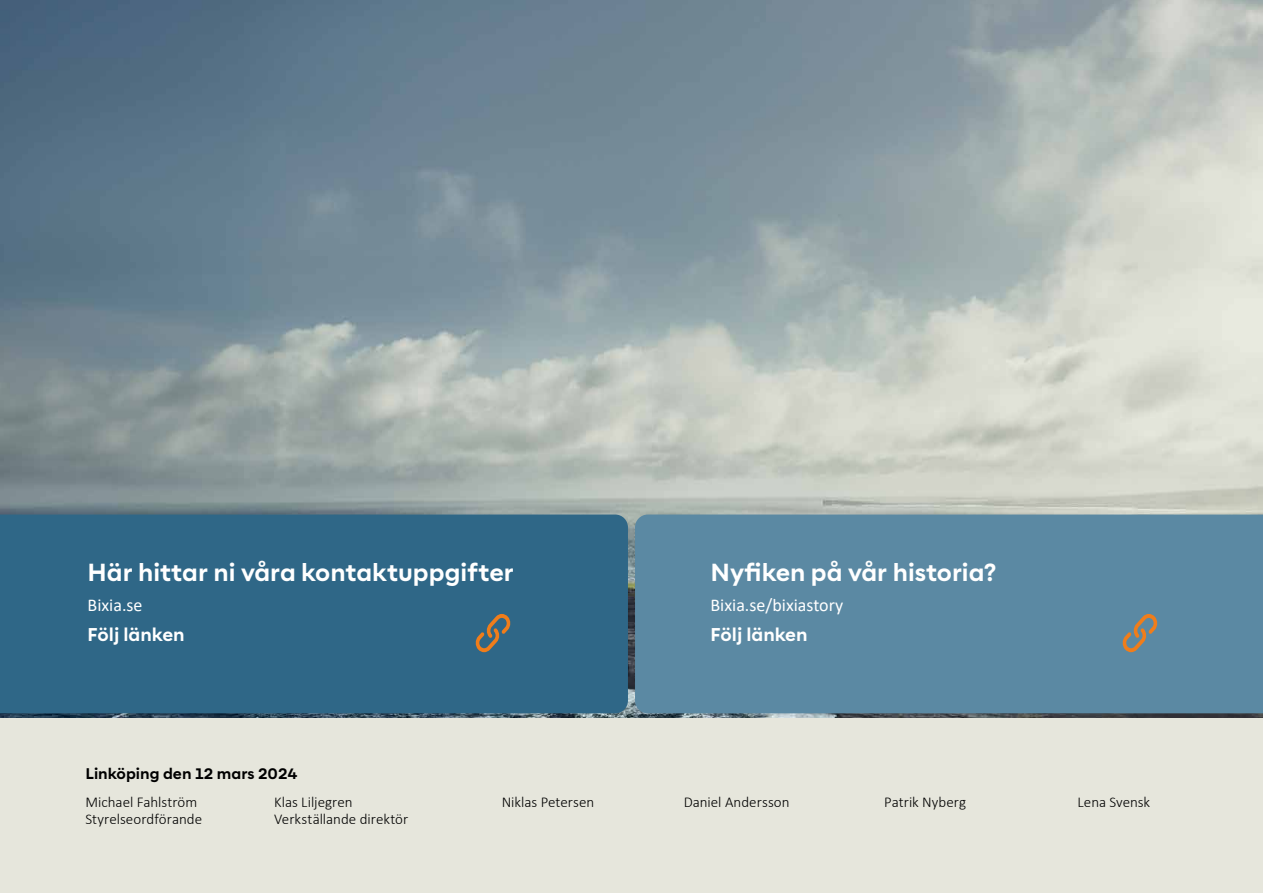
<style>
.page{position:relative;width:1263px;height:893px;background:#fff}
.page>*{position:absolute;margin:0;border:0;box-sizing:border-box;transform-origin:0 0}
.t1{font:700 24px "Corsa Grotesk";color:#fff}
.t2{font:18px "Calibri";color:#fff}
.t3{font:700 18px "Corsa Grotesk";color:#fff}
.t4{font:300 15px/16.5px "Calibri";color:#000}
.t5{font:700 15px "Corsa Grotesk";color:#000}
</style>
<div class="page">
<img style="left:0;top:0;width:1263px;height:719px">
<div style="left:0;top:719px;width:1263px;height:174px;background:#e6e6dc"></div>
<div style="left:0;top:514px;width:628px;height:199px;background:#2f6787"></div>
<div style="left:635px;top:514px;width:628px;height:199px;background:#5b89a3"></div>
<svg style="left:475px;top:614px;width:36px;height:38px"></svg>
<svg style="left:1122px;top:614px;width:36px;height:38px"></svg>
<h1 class="t1" style="left:88px;top:555px;width:428px">Här hittar ni våra kontaktuppgifter</h1>
<p class="t2" style="left:88px;top:592px;width:56px">Bixia.se</p>
<p class="t3" style="left:88px;top:622px;width:99px">Följ länken</p>
<p class="t5" style="left:85px;top:763px;width:214px">Linköping den 12 mars 2024</p>
<h1 class="t1" style="left:710px;top:555px;width:287px">Nyfiken på vår historia?</h1>
<p class="t2" style="left:710px;top:592px;width:134px">Bixia.se/bixiastory</p>
<p class="t3" style="left:710px;top:622px;width:99px">Följ länken</p>
<p class="t4" style="left:85px;top:794px;width:118px">Michael Fahlström<br>Styrelseordförande</p>
<p class="t4" style="left:274px;top:794px;width:136px">Klas Liljegren<br>Verkställande direktör</p>
<p class="t4" style="left:502px;top:794px;width:94px">Niklas Petersen</p>
<p class="t4" style="left:684px;top:794px;width:107px">Daniel Andersson</p>
<p class="t4" style="left:884px;top:794px;width:84px">Patrik Nyberg</p>
<p class="t4" style="left:1077px;top:794px;width:74px">Lena Svensk</p>
</div>
